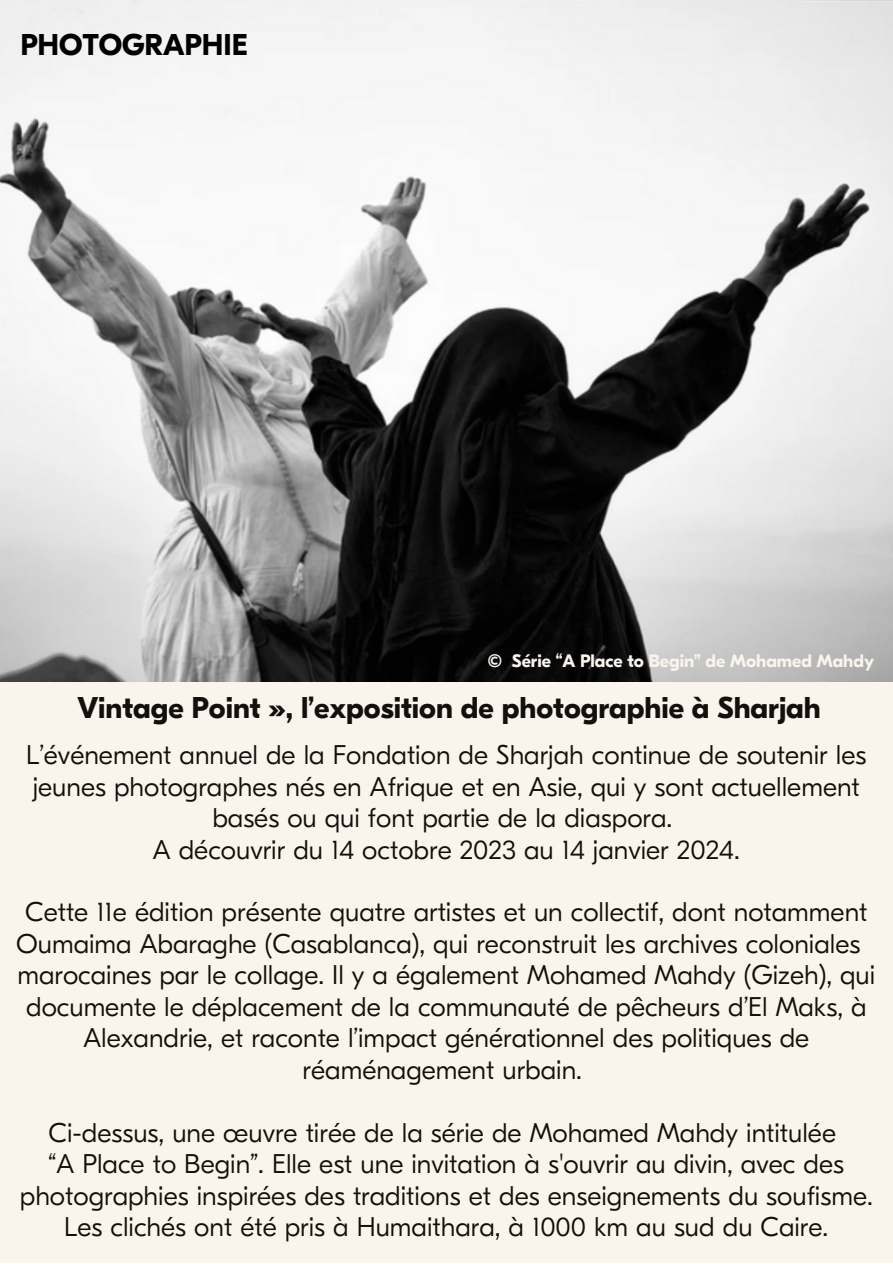
<style>
.page{position:relative;width:893px;height:1264px;background:#fff}
.page>*{position:absolute;margin:0;border:0;box-sizing:border-box;transform-origin:0 0}
.t1{font:700 30px "GT Eesti Pro Display";color:#130f0c}
.t2{font:700 30px "GT Eesti Pro Display";color:#000}
.t3{font:300 27px/31.5px "GT Eesti Pro Display";color:#130f0c;text-align:center}
.t4{font:700 18px "GT Eesti Pro Display";color:#faf5ec}
</style>
<div class="page">
<div style="left:0;top:0;width:892px;height:1262px;background:#faf5ec"></div>
<img style="left:0;top:0;width:892px;height:681px">
<p class="t2" style="left:20px;top:28px;width:229px">PHOTOGRAPHIE</p>
<p class="t4" style="left:487px;top:650px;width:388px">© Série “A Place to Begin” de Mohamed Mahdy</p>
<p class="t1" style="left:77px;top:691px;width:744px">Vintage Point », l’exposition de photographie à Sharjah</p>
<p class="t3" style="left:26px;top:739px;width:841px">L’événement annuel de la Fondation de Sharjah continue de soutenir les jeunes photographes nés en Afrique et en Asie, qui y sont actuellement basés ou qui font partie de la diaspora.</p>
<p class="t3" style="left:153px;top:834px;width:588px">A découvrir du 14 octobre 2023 au 14 janvier 2024.</p>
<p class="t3" style="left:16px;top:897px;width:860px">Cette 11e édition présente quatre artistes et un collectif, dont notamment Oumaima Abaraghe (Casablanca), qui reconstruit les archives coloniales marocaines par le collage. Il y a également Mohamed Mahdy (Gizeh), qui documente le déplacement de la communauté de pêcheurs d’El Maks, à Alexandrie, et raconte l’impact générationnel des politiques de réaménagement urbain.</p>
<p class="t3" style="left:49px;top:1117px;width:789px">Ci-dessus, une œuvre tirée de la série de Mohamed Mahdy intitulée</p>
<p class="t3" style="left:20px;top:1148px;width:854px">“A Place to Begin”. Elle est une invitation à s'ouvrir au divin, avec des photographies inspirées des traditions et des enseignements du soufisme.<br>Les clichés ont été pris à Humaithara, à 1000 km au sud du Caire.</p>
</div>
